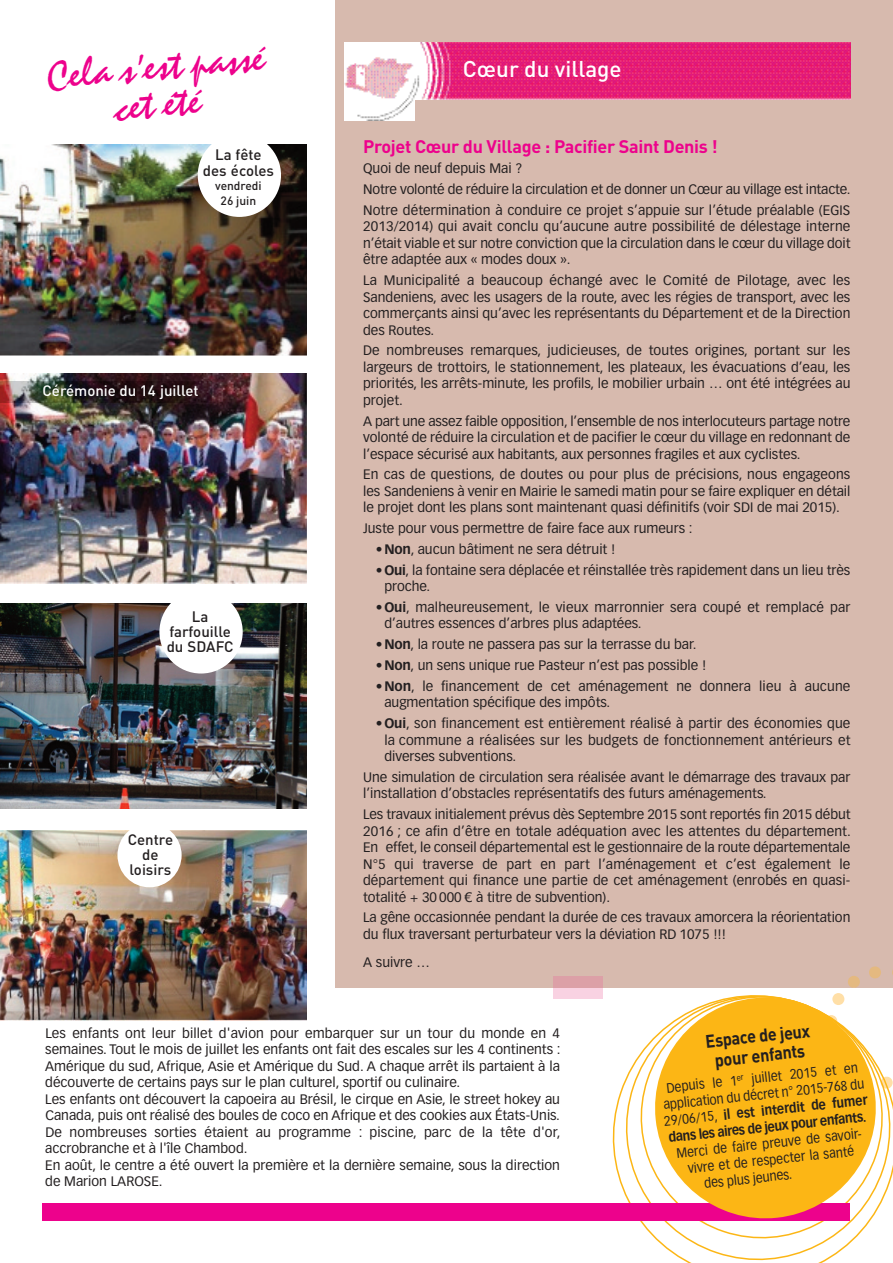
<style>
.page{position:relative;width:893px;height:1263px;background:#fff}
.page>*{position:absolute;margin:0;border:0;box-sizing:border-box;transform-origin:0 0}
.t1{font:42px/37.5px "Staccato 222 BT";color:#ed028c;text-align:center}
.t2{font:500 22.5px "DIN";color:#fff}
.t3{font:700 18px "DIN";letter-spacing:-.015em;color:#ed028c}
.t4{font:700 18px/19.5px "DIN";color:#231f20;text-align:center;scale:.9 1}
.t5{font:500 15px/15px "DIN";color:#231f20;text-align:center}
.t6{font:500 15px "DIN";color:#fff}
.t7{font:13.5px/16.5px "Vectora LT Std";color:#231f20}
.t8{font:13.5px/16.5px "Vectora LT Std";color:#231f20;text-align:center;scale:.9 1}
.t9{font:500 12px/15px "DIN";color:#231f20;text-align:center}
.s1{font-weight:700}
</style>
<div class="page">
<div style="left:336px;top:0;width:557px;height:988px;background:#d7baae"></div>
<div style="left:553px;top:988px;width:49px;height:11px;background:#f9d2e2"></div>
<div style="left:553px;top:976px;width:49px;height:12px;background:#dca0a7"></div>
<img style="left:0;top:145px;width:306px;height:211px">
<div style="left:198px;top:134px;width:83px;height:83px;background:#fff;border-radius:50%"></div>
<svg style="left:849px;top:966px;width:44px;height:12px"></svg>
<svg style="left:610px;top:979px;width:250px;height:284px"></svg>
<svg style="left:626px;top:981px;width:267px;height:272px"></svg>
<img style="left:344px;top:43px;width:506px;height:78px">
<div style="left:43px;top:1203px;width:807px;height:17px;background:#ed028c"></div>
<svg style="left:649px;top:992px;width:233px;height:232px;fill:#fcb615"></svg>
<img style="left:0;top:373px;width:306px;height:210px">
<img style="left:0;top:604px;width:306px;height:204px">
<img style="left:0;top:830px;width:306px;height:190px">
<div style="left:159px;top:590px;width:84px;height:83px;background:#fff;border-radius:50%"></div>
<div style="left:117px;top:823px;width:65px;height:64px;background:#fff;border-radius:50%"></div>
<img style="left:0;top:382px;width:212px;height:21px">
<div style="left:415px;top:100px;width:478px;height:32px;background:#d7baae"></div>
<h1 class="t1" style="left:45px;top:63px;width:221px;rotate:-5deg">Cela s’est passé cet été</h1>
<p class="t5" style="left:203px;top:148px;width:73px">La fête des écoles</p>
<p class="t9" style="left:215px;top:178px;width:48px">vendredi<br>26 juin</p>
<p class="t6" style="left:43px;top:382px;width:158px">Cérémonie du 14 juillet</p>
<p class="t5" style="left:167px;top:609px;width:68px">La farfouille du SDAFC</p>
<p class="t5" style="left:128px;top:833px;width:47px">Centre de loisirs</p>
<h2 class="t2" style="left:463px;top:56px;width:160px">Cœur du village</h2>
<h3 class="t3" style="left:363px;top:136px;width:356px">Projet Cœur du Village : Pacifier Saint Denis !</h3>
<p class="t7" style="left:363px;top:159px;width:489px;line-height:20.7px">Quoi de neuf depuis Mai ?<br>Notre volonté de réduire la circulation et de donner un Cœur au village est intacte.<br>Notre détermination à conduire ce projet s’appuie sur l’étude préalable (EGIS</p>
<p class="t7" style="left:363px;top:219px;width:489px;text-align:justify">2013/2014) qui avait conclu qu’aucune autre possibilité de délestage interne n’était viable et sur notre conviction que la circulation dans le cœur du village doit être adaptée aux « modes doux ».</p>
<p class="t7" style="left:363px;top:273px;width:489px;text-align:justify">La Municipalité a beaucoup échangé avec le Comité de Pilotage, avec les Sandeniens, avec les usagers de la route, avec les régies de transport, avec les commerçants ainsi qu’avec les représentants du Département et de la Direction des Routes.</p>
<p class="t7" style="left:363px;top:343px;width:489px;text-align:justify">De nombreuses remarques, judicieuses, de toutes origines, portant sur les largeurs de trottoirs, le stationnement, les plateaux, les évacuations d’eau, les priorités, les arrêts-minute, les profils, le mobilier urbain … ont été intégrées au projet.</p>
<p class="t7" style="left:363px;top:413px;width:489px;text-align:justify">A part une assez faible opposition, l’ensemble de nos interlocuteurs partage notre volonté de réduire la circulation et de pacifier le cœur du village en redonnant de l’espace sécurisé aux habitants, aux personnes fragiles et aux cyclistes.</p>
<p class="t7" style="left:363px;top:467px;width:489px;text-align:justify">En cas de questions, de doutes ou pour plus de précisions, nous engageons les Sandeniens à venir en Mairie le samedi matin pour se faire expliquer en détail le projet dont les plans sont maintenant quasi définitifs (voir SDI de mai 2015).</p>
<p class="t7" style="left:363px;top:521px;width:331px">Juste pour vous permettre de faire face aux rumeurs :</p>
<p class="t7" style="left:376px;top:542px;width:241px">•<span class="s1">Non</span>, aucun bâtiment ne sera détruit !</p>
<p class="t7" style="left:384px;top:562px;width:468px;text-indent:-9px">•<span class="s1">Oui</span>, la fontaine sera déplacée et réinstallée très rapidement dans un lieu très proche.</p>
<p class="t7" style="left:384px;top:600px;width:468px;text-indent:-9px">•<span class="s1">Oui</span>, malheureusement, le vieux marronnier sera coupé et remplacé par d’autres essences d’arbres plus adaptées.</p>
<p class="t7" style="left:376px;top:637px;width:322px">•<span class="s1">Non</span>, la route ne passera pas sur la terrasse du bar.</p>
<p class="t7" style="left:376px;top:658px;width:332px">•<span class="s1">Non</span>, un sens unique rue Pasteur n’est pas possible !</p>
<p class="t7" style="left:384px;top:678px;width:468px;text-indent:-9px">•<span class="s1">Non</span>, le financement de cet aménagement ne donnera lieu à aucune augmentation spécifique des impôts.</p>
<p class="t7" style="left:384px;top:716px;width:468px;text-align:justify;text-indent:-9px">•<span class="s1">Oui</span>, son financement est entièrement réalisé à partir des économies que la commune a réalisées sur les budgets de fonctionnement antérieurs et diverses subventions.</p>
<p class="t7" style="left:363px;top:769px;width:489px">Une simulation de circulation sera réalisée avant le démarrage des travaux par l’installation d’obstacles représentatifs des futurs aménagements.</p>
<p class="t7" style="left:363px;top:807px;width:489px;text-align:justify">Les travaux initialement prévus dès Septembre 2015 sont reportés fin 2015 début 2016 ; ce afin d’être en totale adéquation avec les attentes du département.<br>En effet, le conseil départemental est le gestionnaire de la route départementale N°5 qui traverse de part en part l’aménagement et c’est également le département qui finance une partie de cet aménagement (enrobés en quasi&shy;totalité + 30 000 € à titre de subvention).</p>
<p class="t7" style="left:363px;top:910px;width:489px">La gêne occasionnée pendant la durée de ces travaux amorcera la réorientation du flux traversant perturbateur vers la déviation RD 1075 !!!</p>
<p class="t7" style="left:363px;top:955px;width:68px">A suivre …</p>
<p class="t7" style="left:45px;top:1026px;width:517px">Les enfants ont leur billet d'avion pour embarquer sur un tour du monde en 4 semaines. Tout le mois de juillet les enfants ont fait des escales sur les 4 continents :<br>Amérique du sud, Afrique, Asie et Amérique du Sud. A chaque arrêt ils partaient à la découverte de certains pays sur le plan culturel, sportif ou culinaire.<br>Les enfants ont découvert la capoeira au Brésil, le cirque en Asie, le street hokey au Canada, puis ont réalisé des boules de coco en Afrique et des cookies aux États-Unis.<br>De nombreuses sorties étaient au programme : piscine, parc de la tête d'or, accrobranche et à l'île Chambod.<br>En août, le centre a été ouvert la première et la dernière semaine, sous la direction de Marion LAROSE.</p>
<h3 class="t4" style="left:704px;top:1032px;width:118px;rotate:-6deg">Espace de jeux pour enfants</h3>
<p class="t8" style="left:660px;top:1081px;width:229px;rotate:-6deg">Depuis le 1<sup>er</sup> juillet 2015 et en application du décret n° 2015-768 du 29/06/15, <span class="s1">il est interdit de fumer dans les aires de jeux pour enfants.</span></p>
<p class="t8" style="left:676px;top:1145px;width:212px;rotate:-6deg">Merci de faire preuve de savoir-</p>
<p class="t8" style="left:687px;top:1161px;width:187px;rotate:-6deg">vivre et de respecter la santé</p>
<p class="t8" style="left:703px;top:1176px;width:100px;rotate:-6deg">des plus jeunes.</p>
</div>
